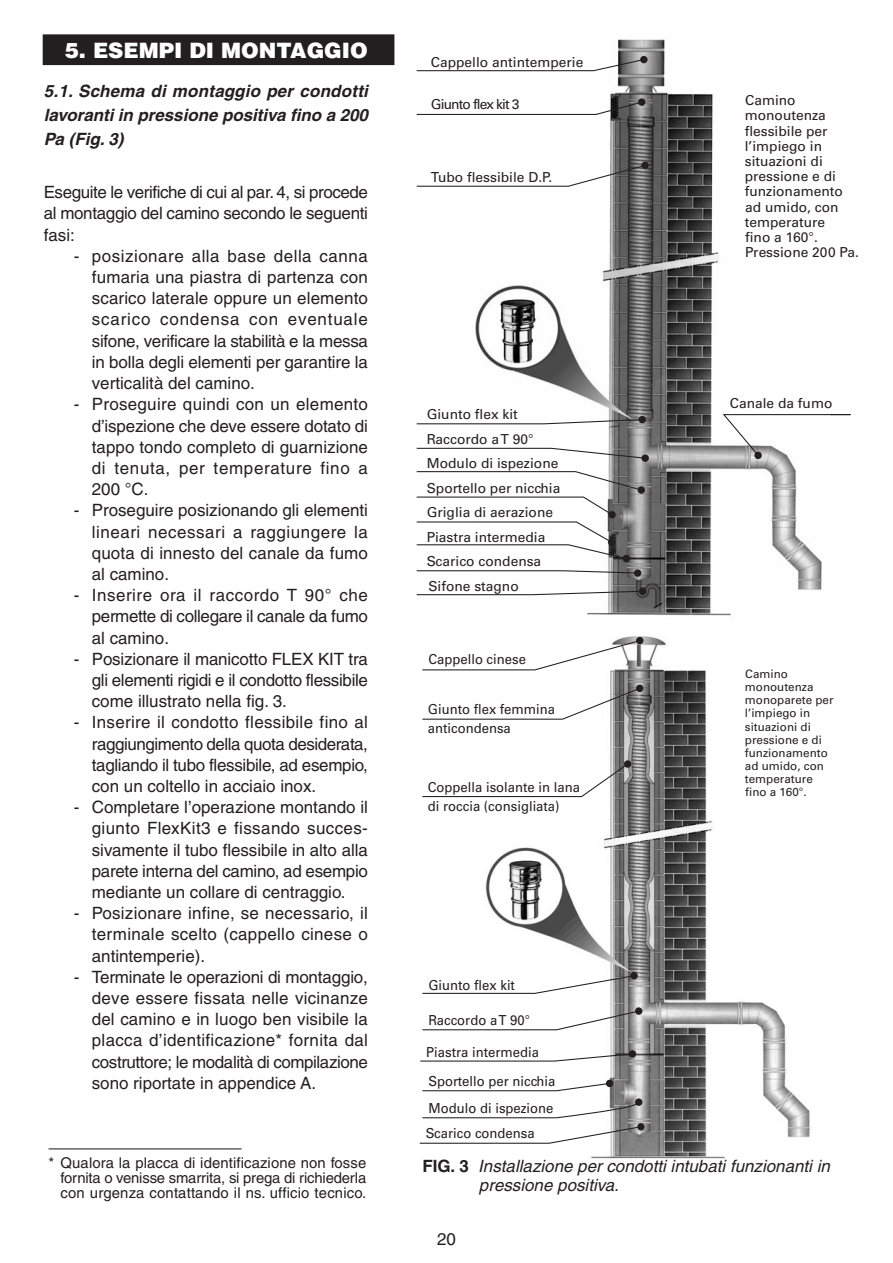
<style>
.page{position:relative;width:893px;height:1263px;background:#fff}
.page>*{position:absolute;margin:0;border:0;box-sizing:border-box;transform-origin:0 0}
.t1{font:900 21.15px "Helvetica";color:#fff}
.t2{font:16.95px/21.1px "Helvetica";color:#231f20;text-align:justify}
.t3{font:italic 700 16.95px/24.3px "Helvetica";color:#231f20;text-align:justify}
.t4{font:italic 16.95px/18.6px "Helvetica";color:#231f20}
.t5{font:14.85px/14.9px "Helvetica";letter-spacing:.01em;color:#231f20;text-align:justify}
.t6{font:13.8px/15.3px "Univers";color:#231f20}
.t7{font:13.8px/19px "Univers";color:#231f20;scale:.95 1}
.t8{font:13.8px "Univers";letter-spacing:-.065em;color:#231f20}
.t9{font:11.7px/13px "Univers";color:#231f20}
.s1{font-weight:700;font-style:normal}
</style>
<div class="page">
<img style="left:485px;top:636px;width:326px;height:523px">
<hr style="left:49px;top:1148px;width:193px;height:1px;background:#231f20">
<div style="left:43px;top:34px;width:351px;height:31px;background:#231f20;border:2px solid #231f20"></div>
<img style="left:476px;top:39px;width:346px;height:577px">
<svg style="left:416px;top:59px;width:226px;height:13px"></svg>
<div style="left:640px;top:56px;width:8px;height:8px;background:#231f20;border-radius:3px"></div>
<svg style="left:416px;top:161px;width:233px;height:26px"></svg>
<svg style="left:416px;top:419px;width:224px;height:6px"></svg>
<div style="left:638px;top:416px;width:8px;height:7px;background:#231f20;border-radius:50%"></div>
<svg style="left:416px;top:447px;width:227px;height:12px"></svg>
<div style="left:641px;top:454px;width:8px;height:8px;background:#231f20;border-radius:50%"></div>
<svg style="left:416px;top:570px;width:219px;height:4px"></svg>
<div style="left:634px;top:569px;width:7px;height:8px;background:#231f20;border-radius:50%"></div>
<svg style="left:416px;top:98px;width:230px;height:18px"></svg>
<svg style="left:416px;top:590px;width:225px;height:6px"></svg>
<div style="left:639px;top:587px;width:7px;height:8px;background:#231f20;border-radius:50%"></div>
<svg style="left:416px;top:471px;width:229px;height:92px"></svg>
<svg style="left:721px;top:414px;width:130px;height:46px"></svg>
<svg style="left:422px;top:684px;width:222px;height:36px"></svg>
<svg style="left:422px;top:975px;width:210px;height:19px"></svg>
<div style="left:630px;top:972px;width:8px;height:8px;background:#231f20;border-radius:3px"></div>
<svg style="left:419px;top:1126px;width:220px;height:18px"></svg>
<div style="left:637px;top:1123px;width:8px;height:8px;background:#231f20;border-radius:3px"></div>
<svg style="left:422px;top:636px;width:222px;height:35px"></svg>
<svg style="left:422px;top:760px;width:210px;height:38px"></svg>
<svg style="left:420px;top:1053px;width:210px;height:9px"></svg>
<div style="left:628px;top:1050px;width:8px;height:8px;background:#231f20;border-radius:50%"></div>
<svg style="left:422px;top:1083px;width:186px;height:9px"></svg>
<div style="left:606px;top:1079px;width:7px;height:8px;background:#231f20;border-radius:50%"></div>
<svg style="left:422px;top:1098px;width:221px;height:21px"></svg>
<svg style="left:809px;top:232px;width:4px;height:4px"></svg>
<svg style="left:529px;top:434px;width:4px;height:4px"></svg>
<svg style="left:422px;top:1007px;width:221px;height:24px"></svg>
<svg style="left:799px;top:787px;width:4px;height:4px"></svg>
<p class="t1" style="left:65px;top:42px;width:304px">5. ESEMPI DI MONTAGGIO</p>
<p class="t3" style="left:44px;top:80px;width:329px">5.1. Schema di montaggio per condotti lavoranti in pressione positiva fino a 200<br>Pa (Fig.3)</p>
<p class="t2" style="left:44px;top:183px;width:326px">Eseguite le verifiche di cui al par. 4, si procede al montaggio del camino secondo le seguenti fasi:</p>
<p class="t2" style="left:92px;top:247px;width:278px;text-indent:-18px">- posizionare alla base della canna fumaria una piastra di partenza con scarico laterale oppure un elemento scarico condensa con eventuale sifone, verificare la stabilità e la messa in bolla degli elementi per garantire la verticalità del camino.</p>
<p class="t2" style="left:92px;top:395px;width:278px;text-indent:-18px">- Proseguire quindi con un elemento d’ispezione che deve essere dotato di tappo tondo completo di guarnizione di tenuta, per temperature fino a 200 C.</p>
<p class="t2" style="left:92px;top:501px;width:278px;text-indent:-18px">- Proseguire posizionando gli elementi lineari necessari a raggiungere la quota di innesto del canale da fumo al camino.</p>
<p class="t2" style="left:92px;top:586px;width:278px;text-indent:-18px">- Inserire ora il raccordo T 90 che permette di collegare il canale da fumo al camino.</p>
<p class="t2" style="left:92px;top:650px;width:278px;text-indent:-18px">- Posizionare il manicotto FLEX KIT tra gli elementi rigidi e il condotto flessibile come illustrato nella fig. 3.</p>
<p class="t2" style="left:92px;top:713px;width:278px;text-indent:-18px">- Inserire il condotto flessibile fino al raggiungimento della quota desiderata, tagliando il tubo flessibile, ad esempio, con un coltello in acciaio inox.</p>
<p class="t2" style="left:92px;top:798px;width:278px;text-indent:-18px">- Completare l’operazione montando il giunto FlexKit3 e fissando succes&shy;sivamente il tubo flessibile in alto alla parete interna del camino, ad esempio mediante un collare di centraggio.</p>
<p class="t2" style="left:92px;top:904px;width:278px;text-indent:-18px">- Posizionare infine, se necessario, il terminale scelto (cappello cinese o antintemperie).</p>
<p class="t2" style="left:92px;top:968px;width:278px;text-indent:-18px">- Terminate le operazioni di montaggio, deve essere fissata nelle vicinanze del camino e in luogo ben visibile la placca d’identificazione* fornita dal costruttore; le modalità di compilazione sono riportate in appendice A.</p>
<p class="t5" style="left:61px;top:1157px;width:307px;text-indent:-12px">* Qualora la placca di identificazione non fosse fornita o venisse smarrita, si prega di richiederla con urgenza contattando il ns. ufficio tecnico.</p>
<p class="t6" style="left:431px;top:56px;width:154px">Cappello antintemperie</p>
<p class="t8" style="left:431px;top:99px;width:90px">Giunto flex kit 3</p>
<p class="t6" style="left:431px;top:170px;width:123px">Tubo flessibile D.P.</p>
<p class="t6" style="left:427px;top:403px;width:103px;line-height:24.6px">Giunto flex kit<br>Raccordo a T 90</p>
<p class="t6" style="left:427px;top:457px;width:133px">Modulo di ispezione</p>
<p class="t6" style="left:427px;top:481px;width:135px">Sportello per nicchia</p>
<p class="t6" style="left:427px;top:506px;width:128px">Griglia di aerazione</p>
<p class="t6" style="left:427px;top:555px;width:116px">Scarico condensa</p>
<p class="t6" style="left:427px;top:530px;width:120px">Piastra intermedia</p>
<p class="t6" style="left:428px;top:580px;width:92px">Sifone stagno</p>
<p class="t7" style="left:428px;top:651px;width:104px">Cappello cinese</p>
<p class="t7" style="left:428px;top:701px;width:135px">Giunto flex femmina anticondensa</p>
<p class="t7" style="left:428px;top:778px;width:162px">Coppella isolante in lana di roccia (consigliata)</p>
<p class="t7" style="left:428px;top:977px;width:93px">Giunto flex kit</p>
<p class="t7" style="left:428px;top:1012px;width:103px">Raccordo a T 90</p>
<p class="t7" style="left:426px;top:1038px;width:137px;line-height:29.7px">Piastra intermedia<br>Sportello per nicchia</p>
<p class="t7" style="left:428px;top:1100px;width:133px">Modulo di ispezione</p>
<p class="t7" style="left:426px;top:1125px;width:116px">Scarico condensa</p>
<p class="t6" style="left:745px;top:94px;width:116px">Camino monoutenza flessibile per l’impiego in situazioni di pressione e di funzionamento ad umido, con temperature<br>fino a 160 .<br>Pressione 200 Pa.</p>
<p class="t6" style="left:730px;top:396px;width:104px">Canale da fumo</p>
<p class="t9" style="left:745px;top:669px;width:90px">Camino monoutenza monoparete per l’impiego in situazioni di pressione e di funzionamento ad umido, con temperature fino a 160 .</p>
<p class="t4" style="left:479px;top:1159px;width:356px;text-indent:-57px"><span class="s1">F I G . 3</span> Installazione per condotti intubati funzionanti in pressione positiva.</p>
<p class="t2" style="left:437px;top:1230px;width:20px">20</p>
</div>
